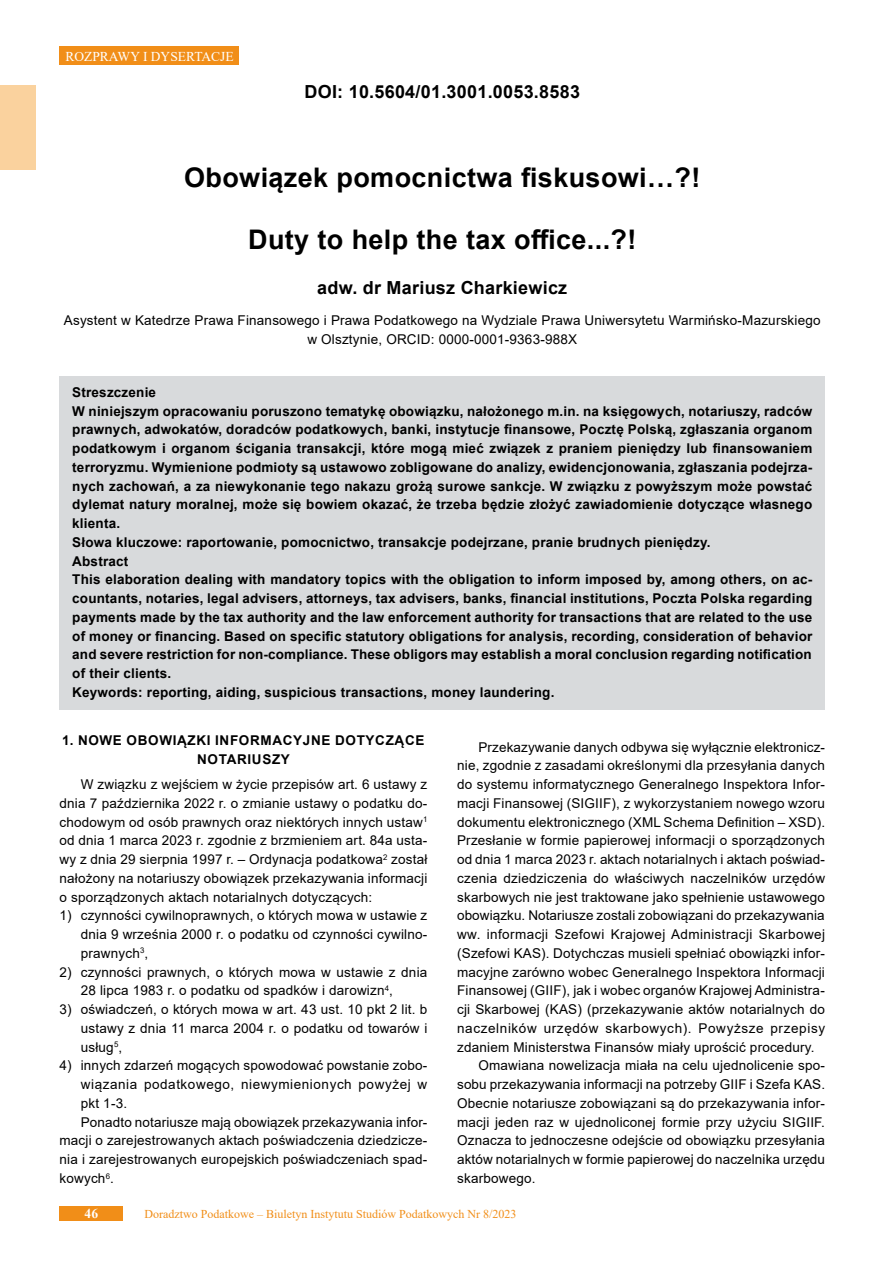
<style>
.page{position:relative;width:893px;height:1263px;background:#fff}
.page>*{position:absolute;margin:0;border:0;box-sizing:border-box;transform-origin:0 0}
.tytul{font:700 27px "Arial";letter-spacing:.015em;color:#000}
.doi{font:700 18px "Arial";letter-spacing:.015em;color:#000}
.autor1{font:700 18px "Arial";letter-spacing:.015em;color:#000}
.tekst{font:13.5px/18.8px "Arial";letter-spacing:.015em;color:#000;text-align:justify}
.lead{font:700 13.5px/18.8px "Arial";letter-spacing:.015em;color:#000;text-align:justify}
.punkt1{font:13.5px/18.8px "Arial";letter-spacing:.015em;color:#000;text-align:justify}
.inf_o_autorze{font:13.5px/18.8px "Arial";letter-spacing:.015em;color:#000;text-align:center}
.Srodtytul{font:700 13.5px/18.8px "Arial";letter-spacing:.05em;color:#000;text-align:center}
.t1{font:13.5px "Times New Roman";color:#fff}
.t2{font:700 13.5px "Times New Roman";color:#fff}
.t3{font:12px "Times New Roman";color:#f18e18}
</style>
<div class="page">
<div style="left:60px;top:1205px;width:63px;height:15px;background:#f18e18"></div>
<div style="left:60px;top:46px;width:179px;height:19px;background:#f18e18"></div>
<div style="left:0;top:85px;width:36px;height:85px;background:#fad29e"></div>
<div style="left:60px;top:376px;width:765px;height:34px;background:#d8dadc"></div>
<div style="left:60px;top:395px;width:765px;height:147px;background:#d8dadc"></div>
<div style="left:60px;top:526px;width:765px;height:34px;background:#d8dadc"></div>
<div style="left:60px;top:545px;width:765px;height:34px;background:#d8dadc"></div>
<div style="left:60px;top:564px;width:765px;height:128px;background:#d8dadc"></div>
<div style="left:60px;top:676px;width:765px;height:34px;background:#d8dadc"></div>
<p class="t1" style="left:65px;top:47px;width:170px">ROZPRAWY I DYSERTACJE</p>
<p class="doi" style="left:304px;top:79px;width:277px">DOI: 10.5604/01.3001.0053.8583</p>
<p class="tytul" style="left:184px;top:159px;width:518px">Obowiązek pomocnictwa fiskusowi…?!</p>
<p class="tytul" style="left:248px;top:220px;width:390px">Duty to help the tax office...?!</p>
<p class="autor1" style="left:317px;top:275px;width:251px">adw. dr Mariusz Charkiewicz</p>
<p class="inf_o_autorze" style="left:64px;top:311px;width:758px">Asystent w Katedrze Prawa Finansowego i Prawa Podatkowego na Wydziale Prawa Uniwersytetu Warmińsko-Mazurskiego w Olsztynie, ORCID: 0000-0001-9363-988X</p>
<p class="lead" style="left:72px;top:383px;width:85px">Streszczenie</p>
<p class="lead" style="left:72px;top:402px;width:742px">W niniejszym opracowaniu poruszono tematykę obowiązku, nałożonego m.in. na księgowych, notariuszy, radców prawnych, adwokatów, doradców podatkowych, banki, instytucje finansowe, Pocztę Polską, zgłaszania organom podatkowym i organom ścigania transakcji, które mogą mieć związek z praniem pieniędzy lub finansowaniem terroryzmu. Wymienione podmioty są ustawowo zobligowane do analizy, ewidencjonowania, zgłaszania podejrza&shy;nych zachowań, a za niewykonanie tego nakazu grożą surowe sankcje. W związku z powyższym może powstać dylemat natury moralnej, może się bowiem okazać, że trzeba będzie złożyć zawiadomienie dotyczące własnego klienta.</p>
<p class="lead" style="left:72px;top:533px;width:640px">Słowa kluczowe: raportowanie, pomocnictwo, transakcje podejrzane, pranie brudnych pieniędzy.</p>
<p class="lead" style="left:72px;top:552px;width:58px">Abstract</p>
<p class="lead" style="left:72px;top:570px;width:742px">This elaboration dealing with mandatory topics with the obligation to inform imposed by, among others, on ac&shy;countants, notaries, legal advisers, attorneys, tax advisers, banks, financial institutions, Poczta Polska regarding payments made by the tax authority and the law enforcement authority for transactions that are related to the use of money or financing. Based on specific statutory obligations for analysis, recording, consideration of behavior and severe restriction for non-compliance. These obligors may establish a moral conclusion regarding notification of their clients.</p>
<p class="lead" style="left:72px;top:683px;width:484px">Keywords: reporting, aiding, suspicious transactions, money laundering.</p>
<p class="Srodtytul" style="left:62px;top:731px;width:364px">1. NOWE OBOWIĄZKI INFORMACYJNE DOTYCZĄCE<br>NOTARIUSZY</p>
<p class="tekst" style="left:60px;top:775px;width:369px;text-indent:21px">W związku z wejściem w życie przepisów art. 6 ustawy z dnia 7 października 2022 r. o zmianie ustawy o podatku do&shy;chodowym od osób prawnych oraz niektórych innych ustaw<sup>1 </sup>od dnia 1 marca 2023 r. zgodnie z brzmieniem art. 84a usta&shy;wy z dnia 29 sierpnia 1997 r. – Ordynacja podatkowa<sup>2</sup> został nałożony na notariuszy obowiązek przekazywania informacji o sporządzonych aktach notarialnych dotyczących:</p>
<p class="punkt1" style="left:81px;top:906px;width:348px;text-indent:-21px">1) czynności cywilnoprawnych, o których mowa w ustawie z dnia 9 września 2000 r. o podatku od czynności cywilno&shy;prawnych<sup>3</sup>,</p>
<p class="punkt1" style="left:81px;top:962px;width:348px;text-indent:-21px">2) czynności prawnych, o których mowa w ustawie z dnia<br>28 lipca 1983 r. o podatku od spadków i darowizn<sup>4</sup>,</p>
<p class="punkt1" style="left:81px;top:1000px;width:348px;text-indent:-21px">3) oświadczeń, o których mowa w art. 43 ust. 10 pkt 2 lit. b ustawy z dnia 11 marca 2004 r. o podatku od towarów i usług<sup>5</sup>,</p>
<p class="punkt1" style="left:81px;top:1056px;width:348px;text-indent:-21px">4) innych zdarzeń mogących spowodować powstanie zobo&shy;wiązania podatkowego, niewymienionych powyżej w pkt 1-3.</p>
<p class="tekst" style="left:60px;top:1112px;width:369px;text-indent:21px">Ponadto notariusze mają obowiązek przekazywania infor&shy;macji o zarejestrowanych aktach poświadczenia dziedzicze&shy;nia i zarejestrowanych europejskich poświadczeniach spad&shy;kowych<sup>6</sup>.</p>
<p class="tekst" style="left:457px;top:737px;width:369px;text-indent:21px">Przekazywanie danych odbywa się wyłącznie elektronicz&shy;nie, zgodnie z zasadami określonymi dla przesyłania danych do systemu informatycznego Generalnego Inspektora Infor&shy;macji Finansowej (SIGIIF), z wykorzystaniem nowego wzoru dokumentu elektronicznego (XML Schema Definition – XSD).<br>Przesłanie w formie papierowej informacji o sporządzonych od dnia 1 marca 2023 r. aktach notarialnych i aktach poświad&shy;czenia dziedziczenia do właściwych naczelników urzędów skarbowych nie jest traktowane jako spełnienie ustawowego obowiązku. Notariusze zostali zobowiązani do przekazywania ww. informacji Szefowi Krajowej Administracji Skarbowej (Szefowi KAS). Dotychczas musieli spełniać obowiązki infor&shy;macyjne zarówno wobec Generalnego Inspektora Informacji Finansowej (GIIF), jak i wobec organów Krajowej Administra&shy;cji Skarbowej (KAS) (przekazywanie aktów notarialnych do naczelników urzędów skarbowych). Powyższe przepisy zdaniem Ministerstwa Finansów miały uprościć procedury.</p>
<p class="tekst" style="left:457px;top:1056px;width:369px;text-indent:21px">Omawiana nowelizacja miała na celu ujednolicenie spo&shy;sobu przekazywania informacji na potrzeby GIIF i Szefa KAS.<br>Obecnie notariusze zobowiązani są do przekazywania infor&shy;macji jeden raz w ujednoliconej formie przy użyciu SIGIIF.<br>Oznacza to jednoczesne odejście od obowiązku przesyłania aktów notarialnych w formie papierowej do naczelnika urzędu skarbowego.</p>
<p class="t2" style="left:85px;top:1204px;width:15px">46</p>
<p class="t3" style="left:145px;top:1205px;width:373px">Doradztwo Podatkowe – Biuletyn Instytutu Studiów Podatkowych Nr 8/2023</p>
</div>
